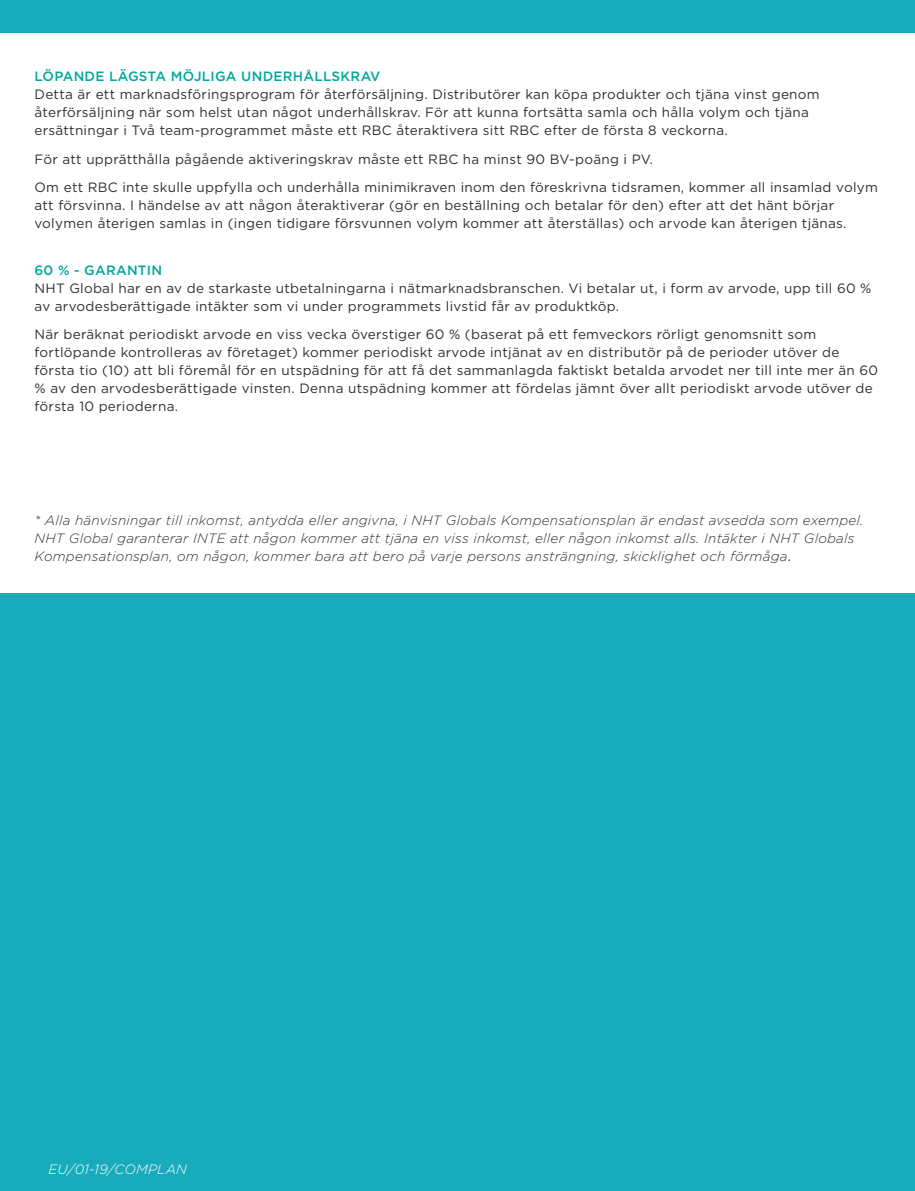
<style>
.page{position:relative;width:915px;height:1191px;background:#fff}
.page>*{position:absolute;margin:0;border:0;box-sizing:border-box;transform-origin:0 0}
.t1{font:13.5px/18px "Gotham";letter-spacing:.02em;color:#302f2f}
.t2{font:italic 300 13.5px/18px "Gotham";letter-spacing:.02em;color:#302f2f}
.t3{font:500 13.5px "Gotham";letter-spacing:.02em;color:#00a79d}
.t4{font:italic 300 13.5px "Gotham";color:#fff}
.s1{font-weight:400;font-style:normal}
</style>
<div class="page">
<div style="left:0;top:594px;width:914px;height:597px;background:#18abbb"></div>
<div style="left:0;top:0;width:914px;height:32px;background:#18abbb"></div>
<p class="t3" style="left:34px;top:67px;width:347px">LÖPANDE LÄGSTA MÖJLIGA UNDERHÅLLSKRAV</p>
<p class="t1" style="left:34px;top:85px;width:786px">Detta är ett marknadsföringsprogram för återförsäljning. Distributörer kan köpa produkter och tjäna vinst genom återförsäljning när som helst utan något underhållskrav. För att kunna fortsätta samla och hålla volym och tjäna ersättningar i Två team-programmet måste ett RBC återaktivera sitt RBC efter de första 8 veckorna.</p>
<p class="t1" style="left:34px;top:144px;width:844px;line-height:28.5px">För att upprätthålla pågående aktiveringskrav måste ett RBC ha minst 90 BV-poäng i PV.<br>Om ett RBC inte skulle uppfylla och underhålla minimikraven inom den föreskrivna tidsramen, kommer all insamlad volym</p>
<p class="t1" style="left:34px;top:196px;width:813px">att försvinna. I händelse av att någon återaktiverar (gör en beställning och betalar för den) efter att det hänt börjar volymen återigen samlas in (ingen tidigare försvunnen volym kommer att återställas) och arvode kan återigen tjänas.</p>
<p class="t3" style="left:34px;top:261px;width:129px">60 % - GARANTIN</p>
<p class="t1" style="left:34px;top:278px;width:838px">NHT Global har en av de starkaste utbetalningarna i nätmarknadsbranschen. Vi betalar ut, i form av arvode, upp till 60 % av arvodesberättigade intäkter som vi under programmets livstid får av produktköp.</p>
<p class="t1" style="left:34px;top:325px;width:844px">När beräknat periodiskt arvode en viss vecka överstiger 60 % (baserat på ett femveckors rörligt genomsnitt som fortlöpande kontrolleras av företaget) kommer periodiskt arvode intjänat av en distributör på de perioder utöver de första tio (10) att bli föremål för en utspädning för att få det sammanlagda faktiskt betalda arvodet ner till inte mer än 60 % av den arvodesberättigade vinsten. Denna utspädning kommer att fördelas jämnt över allt periodiskt arvode utöver de första 10 perioderna.</p>
<p class="t2" style="left:34px;top:511px;width:830px">* Alla hänvisningar till inkomst, antydda eller angivna, i NHT Globals Kompensationsplan är endast avsedda som exempel.<br>NHT Global garanterar INTE att någon kommer att tjäna en viss inkomst, eller någon inkomst alls. Intäkter i NHT Globals<br>Kompensationsplan, om någon, kommer bara att bero på varje persons ansträngning, skicklighet och förmåga<span class="s1">.</span></p>
<p class="t4" style="left:48px;top:1160px;width:140px">EU/01-19/COMPLAN</p>
</div>
